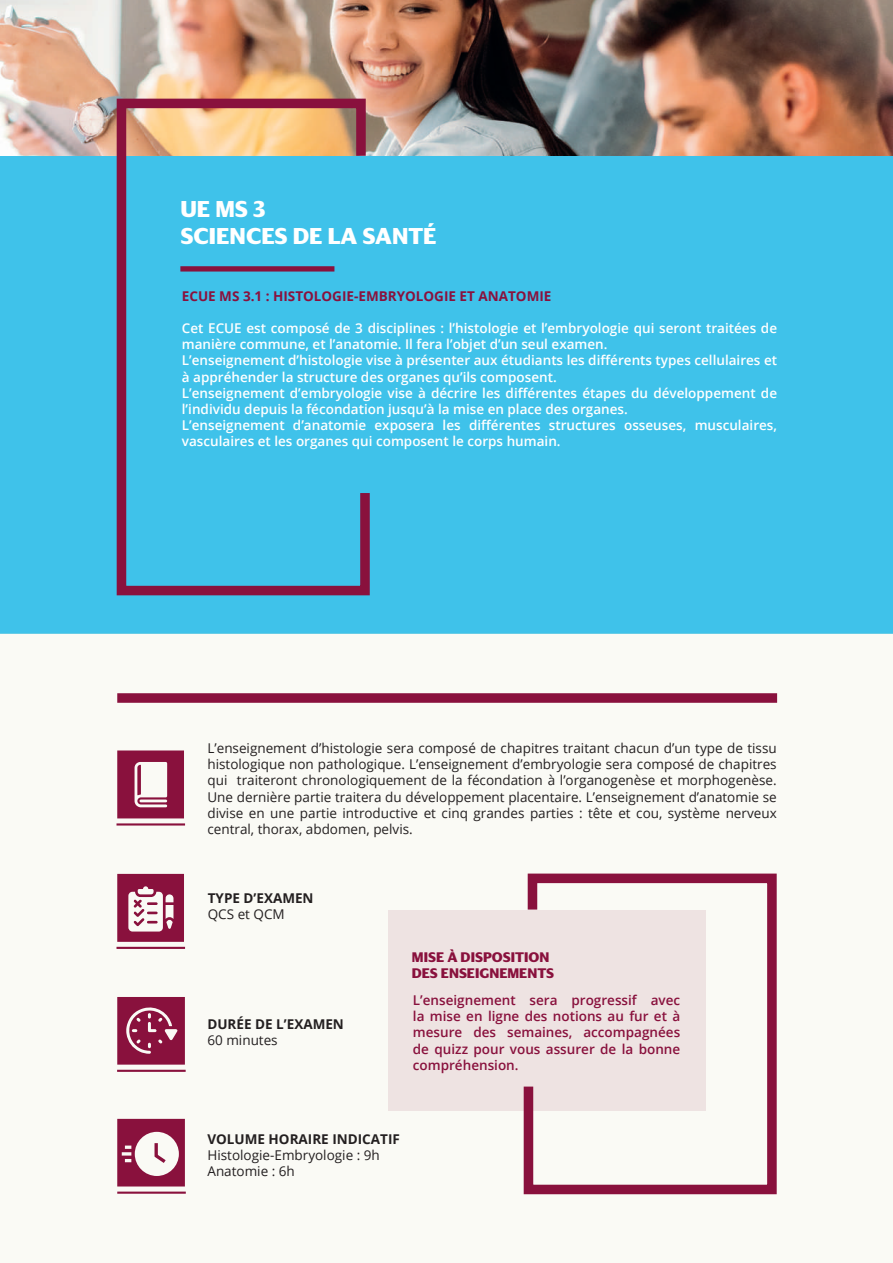
<style>
.page{position:relative;width:893px;height:1263px;background:#fff}
.page>*{position:absolute;margin:0;border:0;box-sizing:border-box;transform-origin:0 0}
.t1{font:700 22.2px/26.7px "Darby Sans Universite Paris";color:#fff}
.t2{font:600 13.5px/16.2px "Open Sans";color:#fff}
.t3{font:13.5px/16.2px "Open Sans";color:#231f20;text-align:justify}
.t4{font:600 13.5px/16.2px "Open Sans";color:#89113d;text-align:justify}
.t5{font:700 13.5px "Open Sans";color:#231f20}
.t6{font:700 13.5px "Open Sans";color:#89113d}
.t7{font:700 13.5px/16.2px "Darby Sans Universite Paris";color:#89113d}
</style>
<div class="page">
<img style="left:0;top:0;width:893px;height:156px">
<div style="left:0;top:156px;width:893px;height:478px;background:#3fc2ea"></div>
<svg style="left:112px;top:94px;width:262px;height:502px"></svg>
<div style="left:180px;top:266px;width:154px;height:6px;background:#89113d"></div>
<div style="left:0;top:634px;width:893px;height:628px;background:#fafaf5"></div>
<hr style="left:892px;top:632px;width:1px;height:631px;background:#eceed7">
<div style="left:117px;top:693px;width:660px;height:10px;background:#89113d"></div>
<hr style="left:116px;top:823px;width:69px;height:2px;background:#89113d">
<hr style="left:116px;top:947px;width:69px;height:2px;background:#89113d">
<hr style="left:117px;top:1191px;width:69px;height:3px;background:#89113d">
<hr style="left:117px;top:1070px;width:69px;height:2px;background:#89113d">
<svg style="left:117px;top:1119px;width:68px;height:67px"></svg>
<svg style="left:117px;top:997px;width:68px;height:67px;background:#962c52"></svg>
<div style="left:388px;top:910px;width:318px;height:200px;background:#eee3e2"></div>
<svg style="left:519px;top:873px;width:258px;height:322px"></svg>
<svg style="left:117px;top:750px;width:67px;height:68px"></svg>
<svg style="left:117px;top:874px;width:67px;height:68px"></svg>
<h1 class="t1" style="left:180px;top:194px;width:258px">UE MS 3<br>SCIENCES DE LA SANTÉ</h1>
<p class="t6" style="left:182px;top:286px;width:371px">ECUE MS 3.1 : HISTOLOGIE-EMBRYOLOGIE ET ANATOMIE</p>
<p class="t2" style="left:182px;top:320px;width:597px">Cet ECUE est composé de 3 disciplines : l’histologie et l’embryologie qui seront traitées de manière commune, et l’anatomie. Il fera l’objet d’un seul examen.<br>L’enseignement d’histologie vise à présenter aux étudiants les différents types cellulaires et à appréhender la structure des organes qu’ils composent.<br>L’enseignement d’embryologie vise à décrire les différentes étapes du développement de l’individu depuis la fécondation jusqu’à la mise en place des organes.<br>L’enseignement d’anatomie exposera les différentes structures osseuses, musculaires, vasculaires et les organes qui composent le corps humain.</p>
<p class="t3" style="left:207px;top:740px;width:571px">L’enseignement d’histologie sera composé de chapitres traitant chacun d’un type de tissu histologique non pathologique. L’enseignement d’embryologie sera composé de chapitres qui traiteront chronologiquement de la fécondation à l’organogenèse et morphogenèse.<br>Une dernière partie traitera du développement placentaire. L’enseignement d’anatomie se divise en une partie introductive et cinq grandes parties : tête et cou, système nerveux central, thorax, abdomen, pelvis.</p>
<p class="t5" style="left:208px;top:888px;width:107px">TYPE D’EXAMEN</p>
<p class="t3" style="left:208px;top:906px;width:79px">QCS et QCM</p>
<p class="t5" style="left:207px;top:1015px;width:138px">DURÉE DE L’EXAMEN</p>
<p class="t3" style="left:207px;top:1032px;width:72px">60 minutes</p>
<p class="t7" style="left:412px;top:948px;width:144px">MISE À DISPOSITION<br>DES ENSEIGNEMENTS</p>
<p class="t4" style="left:413px;top:992px;width:269px">L’enseignement sera progressif avec la mise en ligne des notions au fur et à mesure des semaines, accompagnées de quizz pour vous assurer de la bonne compréhension.</p>
<p class="t5" style="left:207px;top:1129px;width:194px">VOLUME HORAIRE INDICATIF</p>
<p class="t3" style="left:207px;top:1146px;width:174px">Histologie-Embryologie : 9h<br>Anatomie : 6h</p>
</div>
